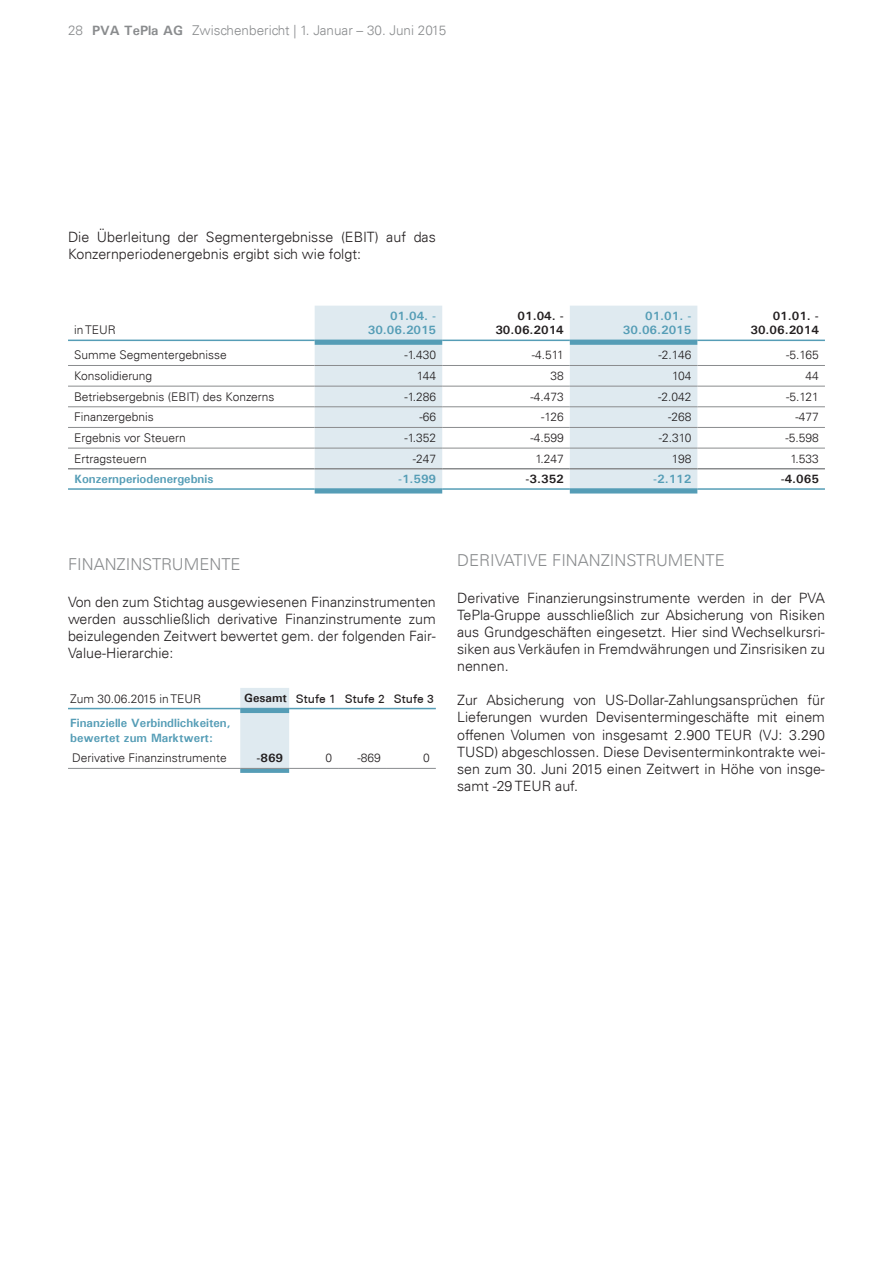
<style>
.page{position:relative;width:893px;height:1263px;background:#fff}
.page>*{position:absolute;margin:0;border:0;box-sizing:border-box;transform-origin:0 0}
.t1{font:300 16.5px "Univers LT";color:#8a8c8e}
.t2{font:300 14.25px/17.1px "Univers LT";color:#231f20;text-align:justify}
.t3{font:300 13.5px "Univers LT";color:#8a8c8e}
.t4{font:300 12px "Univers LT";color:#231f20}
.t5{font:700 12px/14.4px "Univers ATT";color:#559db6;text-align:right}
.t6{font:700 12px/14.4px "Univers ATT";color:#231f20;text-align:right}
.t7{font:500 12px "Univers CE";color:#231f20}
.s1{font-family:"Univers ATT";font-weight:700}
</style>
<div class="page">
<svg style="left:315px;top:306px;width:382px;height:34px;fill:#dfeaf0"></svg>
<svg style="left:315px;top:341px;width:382px;height:152px;fill:#dfeaf0"></svg>
<hr style="left:68px;top:365px;width:247px;height:1px;background:#8a8c8e">
<hr style="left:315px;top:365px;width:127px;height:1px;background:#8a8c8e">
<hr style="left:442px;top:365px;width:128px;height:1px;background:#8a8c8e">
<hr style="left:570px;top:365px;width:127px;height:1px;background:#8a8c8e">
<hr style="left:697px;top:365px;width:128px;height:1px;background:#8a8c8e">
<hr style="left:68px;top:386px;width:247px;height:1px;background:#8a8c8e">
<hr style="left:315px;top:386px;width:127px;height:1px;background:#8a8c8e">
<hr style="left:442px;top:386px;width:128px;height:1px;background:#8a8c8e">
<hr style="left:570px;top:386px;width:127px;height:1px;background:#8a8c8e">
<hr style="left:697px;top:386px;width:128px;height:1px;background:#8a8c8e">
<hr style="left:68px;top:406px;width:247px;height:1px;background:#8a8c8e">
<hr style="left:315px;top:406px;width:127px;height:1px;background:#8a8c8e">
<hr style="left:442px;top:406px;width:128px;height:1px;background:#8a8c8e">
<hr style="left:570px;top:406px;width:127px;height:1px;background:#8a8c8e">
<hr style="left:697px;top:406px;width:128px;height:1px;background:#8a8c8e">
<hr style="left:68px;top:427px;width:247px;height:1px;background:#8a8c8e">
<hr style="left:315px;top:427px;width:127px;height:1px;background:#8a8c8e">
<hr style="left:442px;top:427px;width:128px;height:1px;background:#8a8c8e">
<hr style="left:570px;top:427px;width:127px;height:1px;background:#8a8c8e">
<hr style="left:697px;top:427px;width:128px;height:1px;background:#8a8c8e">
<hr style="left:68px;top:448px;width:247px;height:1px;background:#8a8c8e">
<hr style="left:315px;top:448px;width:127px;height:1px;background:#8a8c8e">
<hr style="left:442px;top:448px;width:128px;height:1px;background:#8a8c8e">
<hr style="left:570px;top:448px;width:127px;height:1px;background:#8a8c8e">
<hr style="left:697px;top:448px;width:128px;height:1px;background:#8a8c8e">
<hr style="left:68px;top:468px;width:247px;height:1px;background:#8a8c8e">
<hr style="left:315px;top:468px;width:127px;height:1px;background:#8a8c8e">
<hr style="left:442px;top:468px;width:128px;height:1px;background:#8a8c8e">
<hr style="left:570px;top:468px;width:127px;height:1px;background:#8a8c8e">
<hr style="left:697px;top:468px;width:128px;height:1px;background:#8a8c8e">
<hr style="left:68px;top:340px;width:247px;height:1px;background:#559db6">
<hr style="left:315px;top:340px;width:127px;height:1px;background:#559db6">
<hr style="left:570px;top:340px;width:127px;height:1px;background:#559db6">
<hr style="left:442px;top:340px;width:128px;height:1px;background:#559db6">
<hr style="left:697px;top:340px;width:128px;height:1px;background:#559db6">
<hr style="left:68px;top:488px;width:247px;height:2px;background:#559db6">
<hr style="left:315px;top:488px;width:127px;height:2px;background:#559db6">
<hr style="left:570px;top:488px;width:127px;height:2px;background:#559db6">
<hr style="left:442px;top:488px;width:128px;height:2px;background:#559db6">
<hr style="left:697px;top:488px;width:128px;height:2px;background:#559db6">
<svg style="left:240px;top:688px;width:49px;height:85px;background:#d1e2ea"></svg>
<hr style="left:68px;top:708px;width:172px;height:1px;background:#559db6">
<hr style="left:240px;top:708px;width:49px;height:1px;background:#559db6">
<hr style="left:289px;top:708px;width:49px;height:1px;background:#559db6">
<hr style="left:338px;top:708px;width:49px;height:1px;background:#559db6">
<hr style="left:387px;top:708px;width:49px;height:1px;background:#559db6">
<hr style="left:68px;top:768px;width:172px;height:1px;background:#8a8c8e">
<hr style="left:240px;top:768px;width:49px;height:1px;background:#8a8c8e">
<hr style="left:289px;top:768px;width:49px;height:1px;background:#8a8c8e">
<hr style="left:338px;top:768px;width:49px;height:1px;background:#8a8c8e">
<hr style="left:387px;top:768px;width:49px;height:1px;background:#8a8c8e">
<p class="t3" style="left:68px;top:22px;width:380px">28 <span class="s1">PVA TePla AG</span> Zwischenbericht | 1. Januar – 30. Juni 2015</p>
<p class="t2" style="left:68px;top:228px;width:369px">Die Überleitung der Segmentergebnisse (EBIT) auf das<br>Konzernperiodenergebnis ergibt sich wie folgt:</p>
<p class="t4" style="left:74px;top:323px;width:43px">in TEUR</p>
<p class="t5" style="left:368px;top:308px;width:70px">01.04. -<br>30.06.2015</p>
<p class="t6" style="left:495px;top:308px;width:70px">01.04. -<br>30.06.2014</p>
<p class="t5" style="left:623px;top:308px;width:70px">01.01. -<br>30.06.2015</p>
<p class="t6" style="left:750px;top:308px;width:70px">01.01. -<br>30.06.2014</p>
<p class="t4" style="left:74px;top:348px;width:154px">Summe Segmentergebnisse</p>
<p class="t4" style="left:404px;top:348px;width:33px">-1.430</p>
<p class="t4" style="left:532px;top:348px;width:33px">-4.511</p>
<p class="t4" style="left:659px;top:348px;width:34px">-2.146</p>
<p class="t4" style="left:786px;top:348px;width:34px">-5.165</p>
<p class="t4" style="left:74px;top:369px;width:80px">Konsolidierung</p>
<p class="t4" style="left:417px;top:369px;width:21px">144</p>
<p class="t4" style="left:550px;top:369px;width:15px">38</p>
<p class="t4" style="left:672px;top:369px;width:21px">104</p>
<p class="t4" style="left:806px;top:369px;width:15px">44</p>
<p class="t4" style="left:74px;top:389px;width:202px">Betriebsergebnis (EBIT) des Konzerns</p>
<p class="t4" style="left:404px;top:389px;width:33px">-1.286</p>
<p class="t4" style="left:530px;top:389px;width:35px">-4.473</p>
<p class="t4" style="left:658px;top:389px;width:35px">-2.042</p>
<p class="t4" style="left:786px;top:389px;width:34px">-5.121</p>
<p class="t4" style="left:74px;top:410px;width:81px">Finanzergebnis</p>
<p class="t4" style="left:419px;top:410px;width:18px">-66</p>
<p class="t4" style="left:541px;top:410px;width:24px">-126</p>
<p class="t4" style="left:668px;top:410px;width:25px">-268</p>
<p class="t4" style="left:796px;top:410px;width:25px">-477</p>
<p class="t4" style="left:74px;top:431px;width:113px">Ergebnis vor Steuern</p>
<p class="t4" style="left:404px;top:431px;width:33px">-1.352</p>
<p class="t4" style="left:530px;top:431px;width:35px">-4.599</p>
<p class="t4" style="left:659px;top:431px;width:34px">-2.310</p>
<p class="t4" style="left:785px;top:431px;width:35px">-5.598</p>
<p class="t4" style="left:74px;top:451px;width:74px">Ertragsteuern</p>
<p class="t4" style="left:413px;top:451px;width:25px">-247</p>
<p class="t4" style="left:535px;top:451px;width:30px">1.247</p>
<p class="t4" style="left:672px;top:451px;width:21px">198</p>
<p class="t4" style="left:791px;top:451px;width:30px">1.533</p>
<p class="t5" style="left:74px;top:472px;width:141px">Konzernperiodenergebnis</p>
<p class="t5" style="left:398px;top:472px;width:40px">-1.599</p>
<p class="t6" style="left:526px;top:472px;width:40px">-3.352</p>
<p class="t5" style="left:653px;top:472px;width:40px">-2.112</p>
<p class="t6" style="left:781px;top:472px;width:40px">-4.065</p>
<p class="t1" style="left:68px;top:554px;width:174px">FINANZINSTRUMENTE</p>
<p class="t2" style="left:68px;top:593px;width:369px">Von den zum Stichtag ausgewiesenen Finanzinstrumenten werden ausschließlich derivative Finanzinstrumente zum beizulegenden Zeitwert bewertet gem. der folgenden Fair-Value-Hierarchie:</p>
<p class="t4" style="left:70px;top:691px;width:133px">Zum 30.06.2015 in TEUR</p>
<p class="t7" style="left:244px;top:691px;width:191px"><span class="s1">Gesamt</span> Stufe 1 Stufe 2 Stufe 3</p>
<p class="t5" style="left:70px;top:716px;width:162px;text-align:left">Finanzielle Verbindlichkeiten, bewertet zum Marktwert:</p>
<p class="t4" style="left:72px;top:751px;width:156px">Derivative Finanzinstrumente</p>
<p class="t6" style="left:256px;top:751px;width:28px">-869</p>
<p class="t4" style="left:325px;top:751px;width:8px">0</p>
<p class="t4" style="left:358px;top:751px;width:25px">-869</p>
<p class="t4" style="left:423px;top:751px;width:8px">0</p>
<p class="t1" style="left:457px;top:550px;width:269px">DERIVATIVE FINANZINSTRUMENTE</p>
<p class="t2" style="left:457px;top:589px;width:369px">Derivative Finanzierungsinstrumente werden in der PVA TePla-Gruppe ausschließlich zur Absicherung von Risiken aus Grundgeschäften eingesetzt. Hier sind Wechselkursri&shy;siken aus Verkäufen in Fremdwährungen und Zinsrisiken zu nennen.</p>
<p class="t2" style="left:457px;top:692px;width:369px">Zur Absicherung von US-Dollar-Zahlungsansprüchen für Lieferungen wurden Devisentermingeschäfte mit einem offenen Volumen von insgesamt 2.900 TEUR (VJ: 3.290<br>TUSD) abgeschlossen. Diese Devisenterminkontrakte wei&shy;sen zum 30. Juni 2015 einen Zeitwert in Höhe von insge&shy;samt -29 TEUR auf.</p>
</div>
